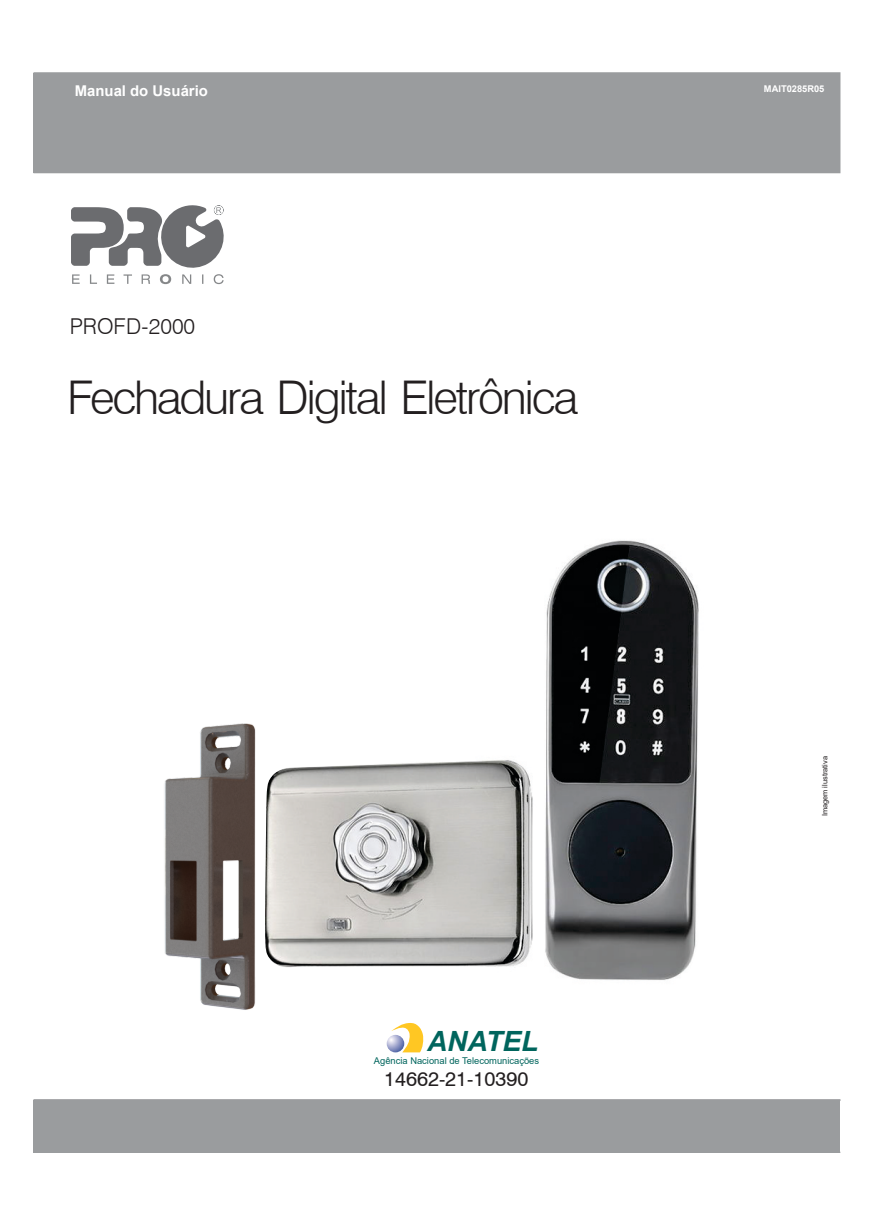
<style>
.page{position:relative;width:874px;height:1225px;background:#fff}
.page>*{position:absolute;margin:0;border:0;box-sizing:border-box;transform-origin:0 0}
.t1{font:300 46.4px "Swiss 721 BT";letter-spacing:-.05em;color:#231f20}
.t2{font:italic 700 27.8px "Arial";color:#00655d}
.t3{font:300 21.8px "Swiss 721 BT";color:#231f20}
.t4{font:20px "Swiss 721 BT";color:#231f20}
.t5{font:700 14.8px "Arial";color:#fff}
.t6{font:9.4px "Arial";color:#00655d}
.t7{font:700 9.2px "Arial";color:#fff}
.t8{font:7.4px "Arial";color:#231f20}
</style>
<div class="page">
<div style="left:33px;top:1100px;width:807px;height:52px;background:#9a9c9e"></div>
<hr style="left:33px;top:1099px;width:807px;height:2px;background:#9a9c9e">
<div style="left:33px;top:72px;width:807px;height:101px;background:#9a9c9e"></div>
<svg style="left:71px;top:205px;width:153px;height:79px"></svg>
<img style="left:164px;top:723px;width:92px;height:287px">
<img style="left:265px;top:540px;width:434px;height:440px">
<svg style="left:391px;top:1023px;width:33px;height:29px"></svg>
<svg style="left:386px;top:1035px;width:18px;height:17px"></svg>
<h3 class="t5" style="left:75px;top:85px;width:135px">Manual do Usuário</h3>
<p class="t7" style="left:763px;top:86px;width:62px">MAIT0285R05</p>
<h3 class="t3" style="left:70px;top:317px;width:127px">PROFD-2000</h3>
<h1 class="t1" style="left:67px;top:378px;width:512px">Fechadura Digital Eletrônica</h1>
<h2 class="t2" style="left:427px;top:1030px;width:112px">ANATEL</h2>
<p class="t6" style="left:374px;top:1057px;width:167px">Agência Nacional de Telecomunicações</p>
<h3 class="t4" style="left:384px;top:1070px;width:146px">14662-21-10390</h3>
<p class="t8" style="left:821px;top:816px;width:62px;rotate:-90deg">Imagem ilustrativa</p>
</div>
